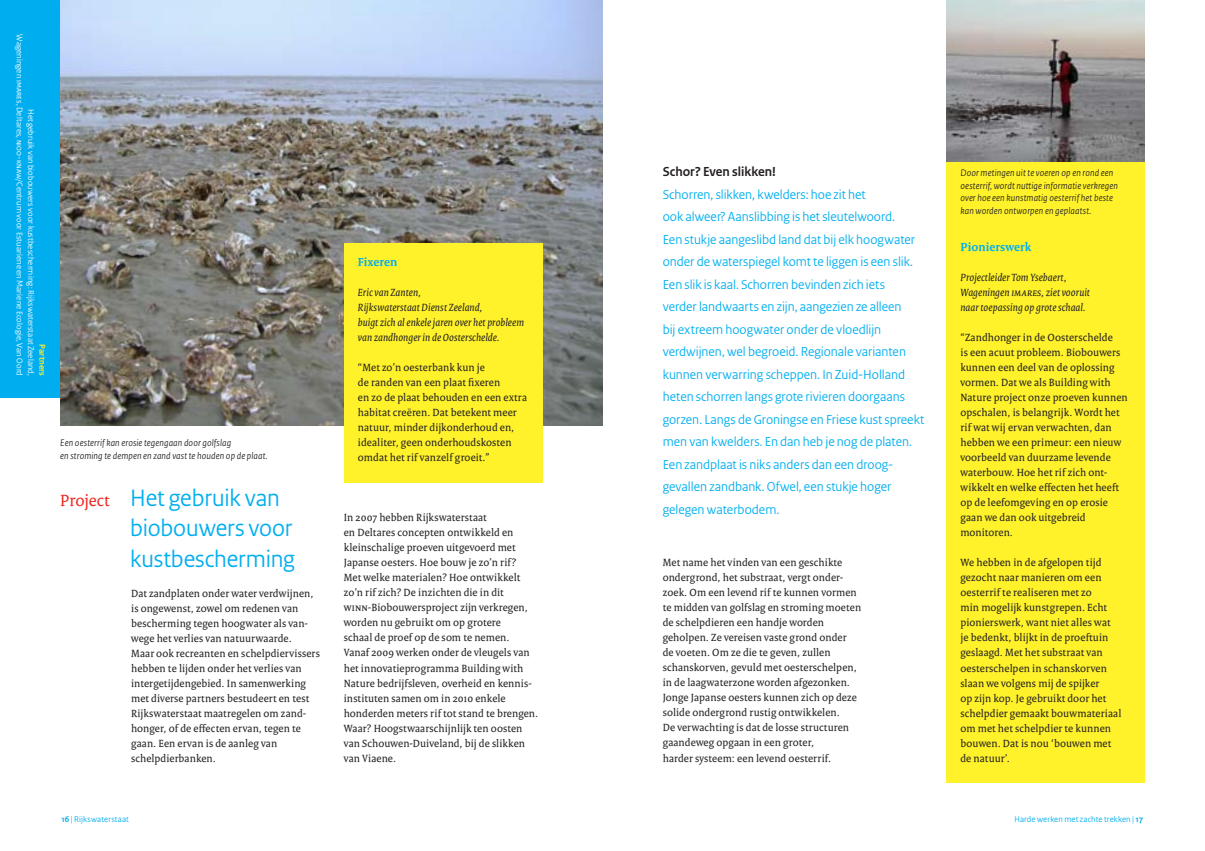
<style>
.page{position:relative;width:1205px;height:851px;background:#fff}
.page>*{position:absolute;margin:0;border:0;box-sizing:border-box;transform-origin:0 0}
.t1{font:25px/30px "Rijksoverheid Sans";letter-spacing:-.01em;color:#00aeef}
.t2{font:17.5px "Rijksoverheid Serif";color:#ee2a23}
.t3{font:13.75px/22.5px "Rijksoverheid Sans";color:#00aeef}
.t4{font:700 13.75px "Rijksoverheid Sans";color:#231f20}
.t5{font:700 12.5px "Rijksoverheid Serif";letter-spacing:.005em;color:#00aeef}
.t6{font:11.25px/15px "Rijksoverheid Serif";letter-spacing:.005em;color:#231f20}
.t7{font:italic 11.25px/15px "Rijksoverheid Serif";letter-spacing:.01em;color:#231f20}
.t8{font:italic 10px/12.5px "Rijksoverheid Sans";letter-spacing:.015em;color:#231f20}
.t9{font:8.75px/11.2px "Rijksoverheid Sans";letter-spacing:.015em;color:#fff;text-align:right}
.t10{font:8.75px "Rijksoverheid Sans";letter-spacing:.015em;color:#00aeef}
.t11{font:700 8.75px "Rijksoverheid Sans";letter-spacing:.02em;color:#fff22b}
.s1{font-weight:700}
</style>
<div class="page">
<div style="left:0;top:0;width:60px;height:397px;background:#00aeef"></div>
<img style="left:60px;top:0;width:542px;height:425px">
<div style="left:344px;top:244px;width:198px;height:239px;background:#fff22b"></div>
<div style="left:946px;top:131px;width:198px;height:651px;background:#fff22b"></div>
<img style="left:946px;top:0;width:198px;height:161px">
<p class="t9" style="left:37px;top:34px;width:343px;rotate:90deg">Het gebruik van biobouwers voor kustbescherming: Rijkswaterstaat Zeeland,<br>Wageningen imares, Deltares, nioo-knaw/Centrum voor Estuariene en Mariene Ecologie, Van Oord</p>
<p class="t11" style="left:47px;top:344px;width:33px;rotate:90deg">Partners</p>
<p class="t8" style="left:60px;top:437px;width:209px">Een oesterrif kan erosie tegengaan door golfslag<br>en stroming te dempen en zand vast te houden op de plaat.</p>
<h2 class="t2" style="left:60px;top:490px;width:51px">Project</h2>
<h1 class="t1" style="left:130px;top:483px;width:166px">Het gebruik van biobouwers voor kustbescherming</h1>
<p class="t6" style="left:131px;top:585px;width:190px">Dat zandplaten onder water verdwijnen, is ongewenst, zowel om redenen van bescherming tegen hoogwater als van&shy;wege het verlies van natuurwaarde.<br>Maar ook recreanten en schelpdiervissers hebben te lijden onder het verlies van intergetijdengebied. In samenwerking met diverse partners bestudeert en test Rijkswaterstaat maatregelen om zand&shy;honger, of de effecten ervan, tegen te gaan. Een ervan is de aanleg van schelpdierbanken.</p>
<p class="t5" style="left:358px;top:255px;width:41px">Fixeren</p>
<p class="t7" style="left:358px;top:285px;width:168px">Eric van Zanten,<br>Rijkswaterstaat Dienst Zeeland,<br>buigt zich al enkele jaren over het probleem van zandhonger in de Oosterschelde.</p>
<p class="t6" style="left:358px;top:360px;width:171px">“Met zo’n oesterbank kun je<br>de randen van een plaat fixeren<br>en zo de plaat behouden en een extra habitat creëren. Dat betekent meer natuur, minder dijkonderhoud en, idealiter, geen onderhoudskosten omdat het rif vanzelf groeit.”</p>
<p class="t6" style="left:344px;top:510px;width:196px">In 2007 hebben Rijkswaterstaat<br>en Deltares concepten ontwikkeld en kleinschalige proeven uitgevoerd met Japanse oesters. Hoe bouw je zo’n rif?<br>Met welke materialen? Hoe ontwikkelt zo’n rif zich? De inzichten die in dit winn-Biobouwersproject zijn verkregen, worden nu gebruikt om op grotere<br>schaal de proef op de som te nemen.<br>Vanaf 2009 werken onder de vleugels van het innovatieprogramma Building with Nature bedrijfsleven, overheid en kennis&shy;instituten samen om in 2010 enkele honderden meters rif tot stand te brengen.<br>Waar? Hoogstwaarschijnlijk ten oosten van Schouwen-Duiveland, bij de slikken van Viaene.</p>
<p class="t4" style="left:663px;top:164px;width:115px">Schor? Even slikken!</p>
<p class="t3" style="left:663px;top:183px;width:263px">Schorren, slikken, kwelders: hoe zit het<br>ook alweer? Aanslibbing is het sleutelwoord.<br>Een stukje aangeslibd land dat bij elk hoogwater onder de waterspiegel komt te liggen is een slik.<br>Een slik is kaal. Schorren bevinden zich iets<br>verder landwaarts en zijn, aangezien ze alleen<br>bij extreem hoogwater onder de vloedlijn verdwijnen, wel begroeid. Regionale varianten kunnen verwarring scheppen. In Zuid-Holland heten schorren langs grote rivieren doorgaans gorzen. Langs de Groningse en Friese kust spreekt men van kwelders. En dan heb je nog de platen.<br>Een zandplaat is niks anders dan een droog&shy;gevallen zandbank. Ofwel, een stukje hoger gelegen waterbodem.</p>
<p class="t6" style="left:663px;top:555px;width:200px">Met name het vinden van een geschikte ondergrond, het substraat, vergt onder&shy;zoek. Om een levend rif te kunnen vormen te midden van golfslag en stroming moeten de schelpdieren een handje worden geholpen. Ze vereisen vaste grond onder<br>de voeten. Om ze die te geven, zullen schanskorven, gevuld met oesterschelpen, in de laagwaterzone worden afgezonken.<br>Jonge Japanse oesters kunnen zich op deze solide ondergrond rustig ontwikkelen.<br>De verwachting is dat de losse structuren gaandeweg opgaan in een groter,<br>harder systeem: een levend oesterrif.</p>
<p class="t8" style="left:960px;top:167px;width:159px">Door metingen uit te voeren op en rond een oesterrif, wordt nuttige informatie verkregen over hoe een kunstmatig oesterrif het beste kan worden ontworpen en geplaatst.</p>
<p class="t5" style="left:960px;top:240px;width:72px">Pionierswerk</p>
<p class="t7" style="left:960px;top:270px;width:131px">Projectleider Tom Ysebaert,<br>Wageningen imares, ziet vooruit naar toepassing op grote schaal.</p>
<p class="t6" style="left:960px;top:330px;width:169px">“Zandhonger in de Oosterschelde<br>is een acuut probleem. Biobouwers kunnen een deel van de oplossing vormen. Dat we als Building with<br>Nature project onze proeven kunnen opschalen, is belangrijk. Wordt het rif wat wij ervan verwachten, dan hebben we een primeur: een nieuw voorbeeld van duurzame levende waterbouw. Hoe het rif zich ont&shy;wikkelt en welke effecten het heeft op de leefomgeving en op erosie gaan we dan ook uitgebreid monitoren.</p>
<p class="t6" style="left:960px;top:555px;width:162px">We hebben in de afgelopen tijd gezocht naar manieren om een oesterrif te realiseren met zo<br>min mogelijk kunstgrepen. Echt pionierswerk, want niet alles wat je bedenkt, blijkt in de proeftuin geslaagd. Met het substraat van oesterschelpen in schanskorven slaan we volgens mij de spijker<br>op zijn kop. Je gebruikt door het schelpdier gemaakt bouwmateriaal om met het schelpdier te kunnen bouwen. Dat is nou ‘bouwen met de natuur’.</p>
<p class="t10" style="left:62px;top:813px;width:69px"><span class="s1">16</span> | Rijkswaterstaat</p>
<p class="t10" style="left:1014px;top:813px;width:130px">Harde werken met zachte trekken |<span class="s1">17</span></p>
</div>
